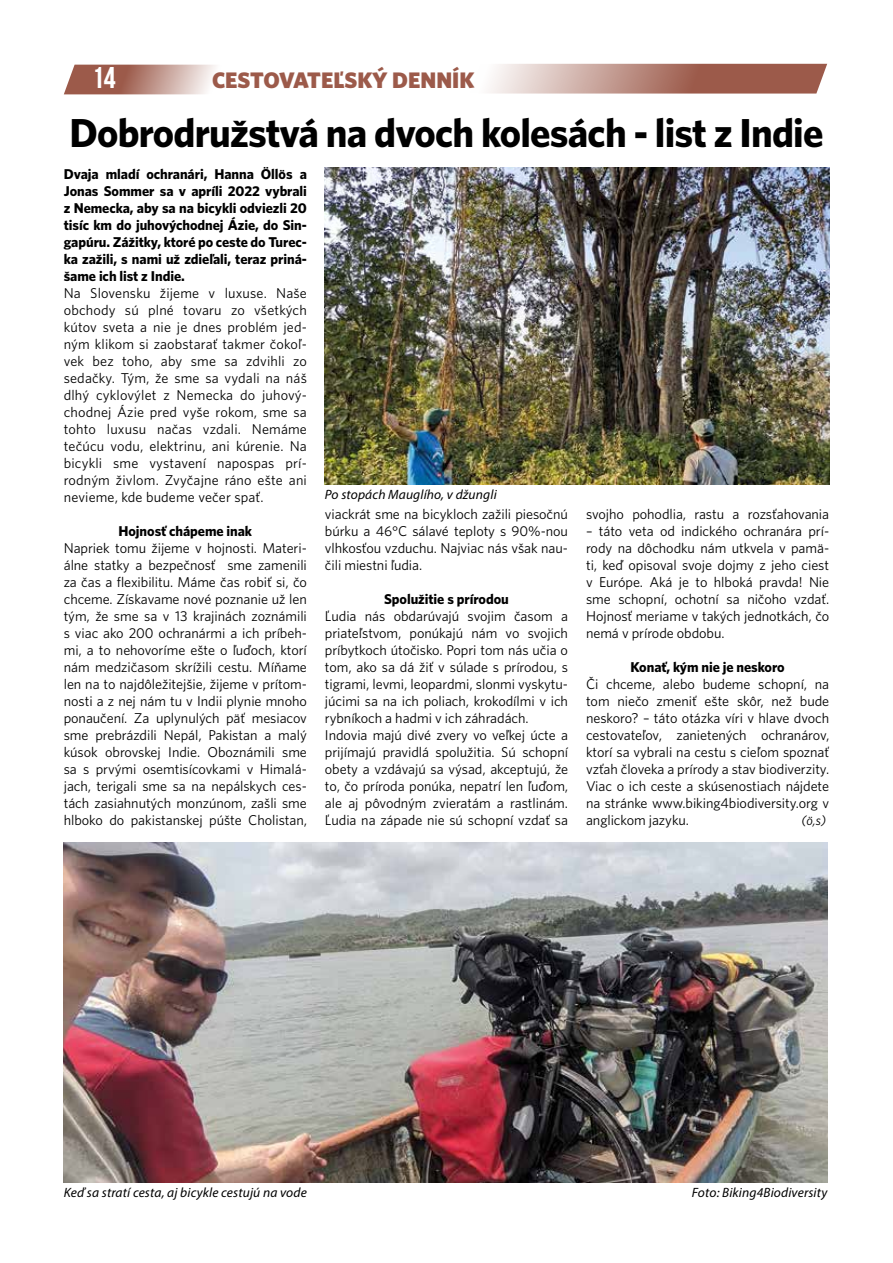
<style>
.page{position:relative;width:893px;height:1263px;background:#fff}
.page>*{position:absolute;margin:0;border:0;box-sizing:border-box;transform-origin:0 0}
.t1{font:40.5px "Whitney CE Bold";letter-spacing:-.02em;color:#000}
.t2{font:30px "Bebas Neue";color:#fff}
.t3{font:22.5px "Whitney CE Black";color:#9c5a4a}
.t4{font:14.25px/17px "Whitney C Ebook";letter-spacing:-.005em;color:#000;text-align:justify}
.t5{font:14.25px/17px "Whitney CE Bold";letter-spacing:-.005em;color:#000;text-align:justify}
.t6{font:italic 13.5px "Myriad Pro";letter-spacing:.01em;color:#000}
.t7{font:italic 13.5px "Whitney C Ebook";color:#000}
</style>
<div class="page">
<svg style="left:64px;top:65px;width:151px;height:29px;background:#bc9186"></svg>
<svg style="left:489px;top:64px;width:338px;height:30px;background:#bb8e84"></svg>
<img style="left:325px;top:167px;width:504px;height:318px">
<img style="left:64px;top:842px;width:763px;height:340px">
<h2 class="t2" style="left:92px;top:61px;width:25px">14</h2>
<h3 class="t3" style="left:212px;top:66px;width:264px">CESTOVATEĽSKÝ DENNÍK</h3>
<h1 class="t1" style="left:69px;top:109px;width:756px">Dobrodružstvá na dvoch kolesách - list z Indie</h1>
<p class="t5" style="left:64px;top:165px;width:245px">Dvaja mladí ochranári, Hanna Öllös a Jonas Sommer sa v apríli 2022 vybrali z Nemecka, aby sa na bicykli odviezli 20 tisíc km do juhovýchodnej Ázie, do Sin&shy;gapúru. Zážitky, ktoré po ceste do Turec&shy;ka zažili, s nami už zdieľali, teraz priná&shy;šame ich list z Indie.</p>
<p class="t4" style="left:64px;top:284px;width:245px">Na Slovensku žijeme v luxuse. Naše obchody sú plné tovaru zo všetkých kútov sveta a nie je dnes problém jed&shy;ným klikom si zaobstarať takmer čokoľ&shy;vek bez toho, aby sme sa zdvihli zo sedačky. Tým, že sme sa vydali na náš dlhý cyklovýlet z Nemecka do juhový&shy;chodnej Ázie pred vyše rokom, sme sa tohto luxusu načas vzdali. Nemáme tečúcu vodu, elektrinu, ani kúrenie. Na bicykli sme vystavení napospas prí&shy;rodným živlom. Zvyčajne ráno ešte ani nevieme, kde budeme večer spať.</p>
<p class="t5" style="left:119px;top:522px;width:135px">Hojnosť chápeme inak</p>
<p class="t4" style="left:64px;top:539px;width:245px">Napriek tomu žijeme v hojnosti. Materi&shy;álne statky a bezpečnosť sme zamenili za čas a flexibilitu. Máme čas robiť si, čo chceme. Získavame nové poznanie už len tým, že sme sa v 13 krajinách zoznámili s viac ako 200 ochranármi a ich príbeh&shy;mi, a to nehovoríme ešte o ľuďoch, ktorí nám medzičasom skrížili cestu. Míňame len na to najdôležitejšie, žijeme v prítom&shy;nosti a z nej nám tu v Indii plynie mnoho ponaučení. Za uplynulých päť mesiacov sme prebrázdili Nepál, Pakistan a malý kúsok obrovskej Indie. Oboznámili sme sa s prvými osemtisícovkami v Himalá&shy;jach, terigali sme sa na nepálskych ces&shy;tách zasiahnutých monzúnom, zašli sme hlboko do pakistanskej púšte Cholistan,</p>
<p class="t6" style="left:325px;top:486px;width:173px">Po stopách Mauglího, v džungli</p>
<p class="t4" style="left:586px;top:506px;width:245px">svojho pohodlia, rastu a rozsťahovania</p>
<p class="t4" style="left:586px;top:523px;width:245px">– táto veta od indického ochranára prí&shy;rody na dôchodku nám utkvela v pamä&shy;ti, keď opisoval svoje dojmy z jeho ciest v Európe. Aká je to hlboká pravda! Nie sme schopní, ochotní sa ničoho vzdať.<br>Hojnosť meriame v takých jednotkách, čo nemá v prírode obdobu.</p>
<p class="t5" style="left:630px;top:658px;width:156px">Konať, kým nie je neskoro</p>
<p class="t4" style="left:586px;top:676px;width:245px">Či chceme, alebo budeme schopní, na tom niečo zmeniť ešte skôr, než bude neskoro? – táto otázka víri v hlave dvoch cestovateľov, zanietených ochranárov, ktorí sa vybrali na cestu s cieľom spoznať vzťah človeka a prírody a stav biodiverzity.<br>Viac o ich ceste a skúsenostiach nájdete na stránke www.biking4biodiversity.org v anglickom jazyku.</p>
<p class="t4" style="left:325px;top:505px;width:245px">viackrát sme na bicykloch zažili piesočnú búrku a 46°C sálavé teploty s 90%-nou vlhkosťou vzduchu. Najviac nás však nau&shy;čili miestni ľudia.</p>
<p class="t5" style="left:384px;top:590px;width:126px">Spolužitie s prírodou</p>
<p class="t4" style="left:325px;top:607px;width:245px;text-align:left">Ľudia nás obdarúvajú svojim časom a priateľstvom, ponúkajú nám vo svojich príbytkoch útočisko. Popri tom nás učia o tom, ako sa dá žiť v súlade s prírodou, s tigrami, levmi, leopardmi, slonmi vyskytu&shy;júcimi sa na ich poliach, krokodílmi v ich rybníkoch a hadmi v ich záhradách.<br>Indovia majú divé zvery vo veľkej úcte a prijímajú pravidlá spolužitia. Sú schopní obety a vzdávajú sa výsad, akceptujú, že to, čo príroda ponúka, nepatrí len ľuďom, ale aj pôvodným zvieratám a rastlinám.<br>Ľudia na západe nie sú schopní vzdať sa</p>
<p class="t7" style="left:802px;top:813px;width:26px">(ö,s)</p>
<p class="t6" style="left:64px;top:1184px;width:245px">Keď sa stratí cesta, aj bicykle cestujú na vode</p>
<p class="t6" style="left:692px;top:1184px;width:137px">Foto: Biking4Biodiversity</p>
</div>
